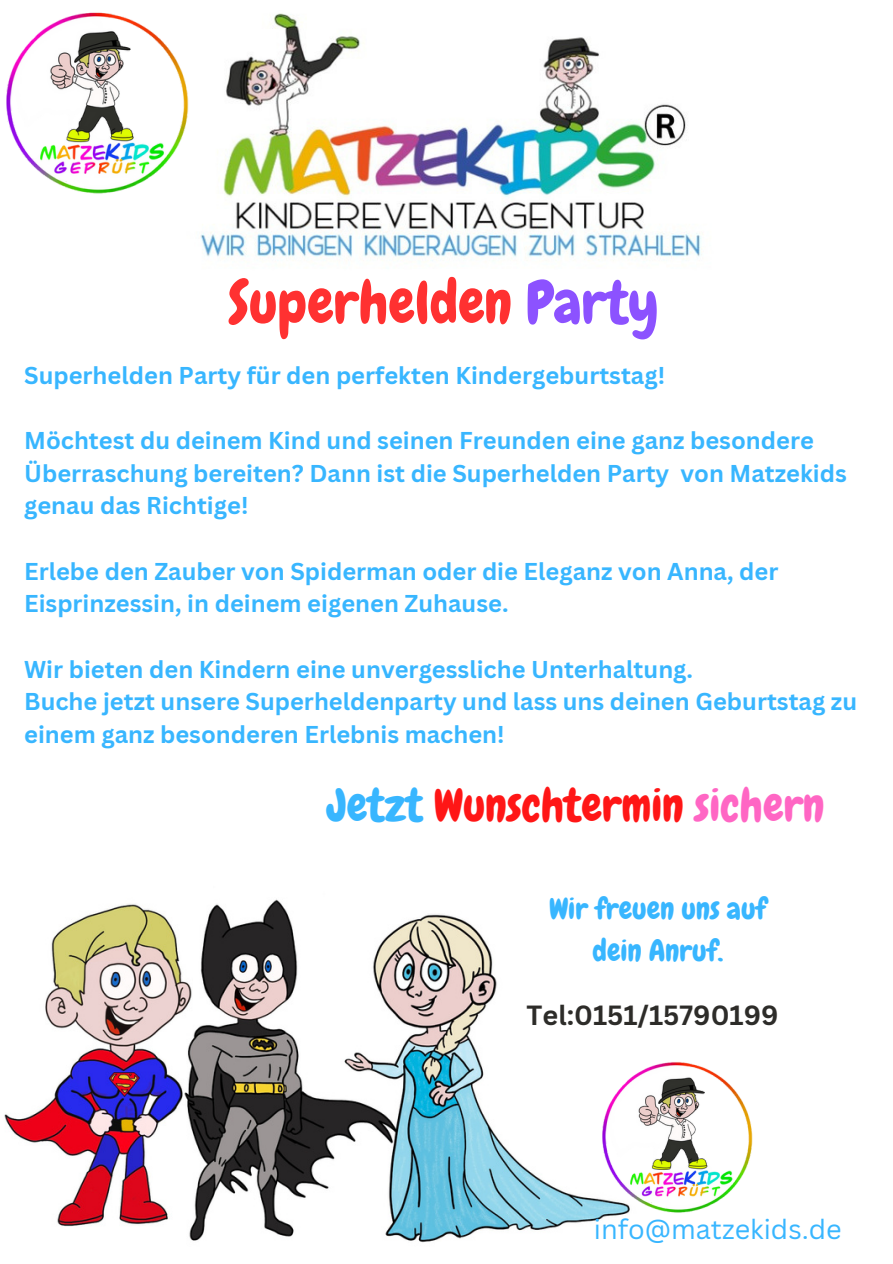
<style>
.page{position:relative;width:893px;height:1264px;background:#fff}
.page>*{position:absolute;margin:0;border:0;box-sizing:border-box;transform-origin:0 0}
.t1{font:58.65px "Chewy";color:#ff3131}
.t2{font:45.9px "Chewy";color:#ff1616}
.t3{font:30px "Chewy";color:#38b6ff}
.t4{font:27px "Canva Sans";color:#38b6ff}
.t5{font:700 27px "Canva Sans";color:#2d2c29}
.t6{font:700 23.7px/32.5px "Canva Sans";color:#38b6ff}
.s1{color:#8c52ff}
.s2{color:#38b6ff}
.s3{color:#ff66c4}
</style>
<div class="page">
<img style="left:188px;top:13px;width:514px;height:248px">
<img style="left:6px;top:12px;width:182px;height:182px">
<img style="left:4px;top:899px;width:624px;height:344px">
<img style="left:602px;top:1060px;width:150px;height:153px">
<p class="t1" style="left:228px;top:265px;width:432px">Superhelden <span class="s1">Party</span></p>
<p class="t6" style="left:24px;top:358px;width:642px">Superhelden Party für den perfekten Kindergeburtstag!</p>
<p class="t6" style="left:24px;top:424px;width:824px">Möchtest du deinem Kind und seinen Freunden eine ganz besondere<br>Überraschung bereiten? Dann ist die Superhelden Party von Matzekids genau das Richtige!</p>
<p class="t6" style="left:24px;top:554px;width:755px">Erlebe den Zauber von Spiderman oder die Eleganz von Anna, der<br>Eisprinzessin, in deinem eigenen Zuhause.</p>
<p class="t6" style="left:24px;top:652px;width:670px">Wir bieten den Kindern eine unvergessliche Unterhaltung.</p>
<p class="t6" style="left:24px;top:684px;width:834px">Buche jetzt unsere Superheldenparty und lass uns deinen Geburtstag zu einem ganz besonderen Erlebnis machen!</p>
<p class="t2" style="left:327px;top:776px;width:498px"><span class="s2">Jetzt</span> Wunschtermin <span class="s3">sichern</span></p>
<p class="t3" style="left:549px;top:889px;width:219px">Wir freuen uns auf</p>
<p class="t3" style="left:592px;top:931px;width:132px">dein Anruf.</p>
<p class="t5" style="left:526px;top:996px;width:253px">Tel:0151/15790199</p>
<p class="t4" style="left:593px;top:1210px;width:249px">info@matzekids.de</p>
</div>
